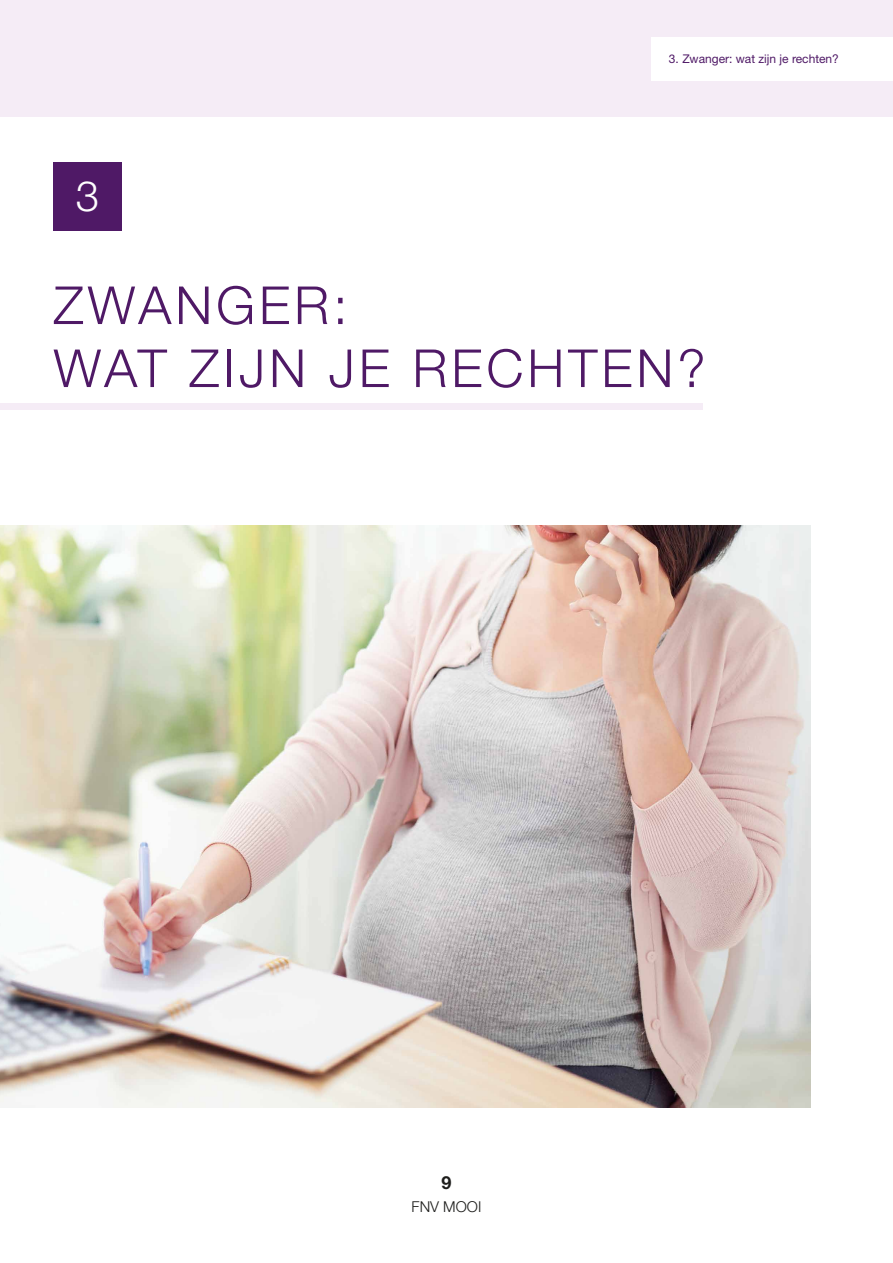
<style>
.page{position:relative;width:893px;height:1263px;background:#fff}
.page>*{position:absolute;margin:0;border:0;box-sizing:border-box;transform-origin:0 0}
.t1{font:300 52.5px/63px "Helvetica Neue LT Std";letter-spacing:.075em;color:#4f1966}
.t2{font:300 42px "Helvetica Neue LT Std";color:#fff}
.t3{font:700 18px "Helvetica Neue LT Std";color:#1d1d1b}
.t4{font:300 15px "Helvetica Neue LT Std";color:#1d1d1b}
.t5{font:12px "Helvetica Neue LT Std";color:#4f1966}
</style>
<div class="page">
<div style="left:0;top:0;width:893px;height:117px;background:#f5ecf6"></div>
<div style="left:53px;top:162px;width:69px;height:68px;background:#4f1966"></div>
<img style="left:0;top:526px;width:810px;height:581px">
<div style="left:0;top:404px;width:702px;height:6px;background:#f5ecf6"></div>
<div style="left:651px;top:37px;width:242px;height:43px;background:#fff"></div>
<h2 class="t2" style="left:76px;top:170px;width:25px">3</h2>
<p class="t5" style="left:669px;top:51px;width:171px">3. Zwanger: wat zijn je rechten?</p>
<h1 class="t1" style="left:54px;top:273px;width:653px">ZWANGER:<br>WAT ZIJN JE RECHTEN?</h1>
<h3 class="t3" style="left:441px;top:1171px;width:12px">9</h3>
<p class="t4" style="left:412px;top:1197px;width:71px">FNV MOOI</p>
</div>
